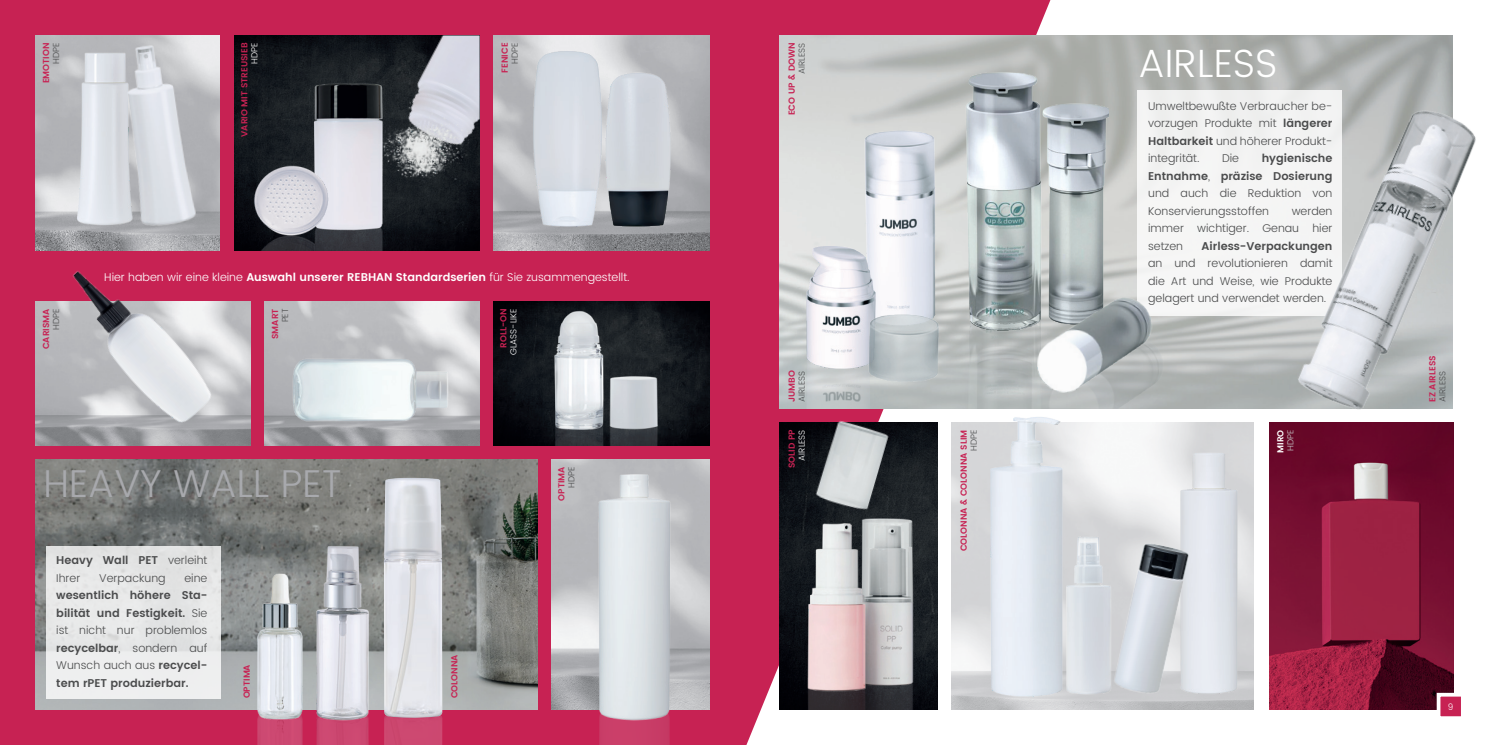
<style>
.page{position:relative;width:1489px;height:745px;background:#fff}
.page>*{position:absolute;margin:0;border:0;box-sizing:border-box;transform-origin:0 0}
.t1{font:300 39.25px "Poppins";color:#fff}
.t2{font:300 38.75px "Poppins";color:#a8a9ad}
.t3{font:300 11.25px/17.5px "Poppins";color:#4b4c4d;text-align:justify}
.t4{font:600 11.25px/17.5px "Poppins";color:#4b4c4d;text-align:justify}
.t5{font:300 11.25px "Poppins";color:#fff}
.t6{font:600 8.75px "Poppins";color:#c72253}
.t7{font:300 8.75px "Poppins";color:#4b4c4d}
.t8{font:300 8.75px "Poppins";color:#fff}
.t9{font:600 8.75px "Poppins";color:#fff}
.t10{font:300 8.75px "Poppins";color:#c7c8ca}
.s1{font-weight:600}
.s2{font-weight:300}
</style>
<div class="page">
<svg style="left:744px;top:0;width:306px;height:744px;fill:#c72253"></svg>
<img style="left:780px;top:35px;width:672px;height:373px">
<div style="left:0;top:0;width:744px;height:744px;background:#c72253"></div>
<img style="left:35px;top:459px;width:502px;height:250px">
<img style="left:35px;top:301px;width:215px;height:144px">
<img style="left:265px;top:301px;width:215px;height:144px">
<img style="left:494px;top:35px;width:215px;height:215px">
<img style="left:35px;top:35px;width:185px;height:215px">
<img style="left:494px;top:301px;width:215px;height:144px">
<img style="left:49px;top:249px;width:176px;height:184px">
<img style="left:531px;top:308px;width:155px;height:104px">
<img style="left:531px;top:412px;width:155px;height:33px">
<img style="left:551px;top:459px;width:158px;height:250px">
<img style="left:951px;top:422px;width:302px;height:287px">
<img style="left:1269px;top:436px;width:184px;height:272px">
<div style="left:46px;top:545px;width:175px;height:153px;background:#e8e9e9"></div>
<div style="left:1137px;top:90px;width:205px;height:225px;background:#f5f5f5"></div>
<img style="left:234px;top:35px;width:246px;height:215px">
<img style="left:1148px;top:438px;width:122px;height:263px">
<img style="left:959px;top:391px;width:132px;height:319px">
<img style="left:1104px;top:537px;width:104px;height:168px">
<img style="left:257px;top:718px;width:46px;height:26px">
<img style="left:255px;top:560px;width:54px;height:158px">
<img style="left:316px;top:720px;width:53px;height:24px">
<img style="left:309px;top:542px;width:66px;height:178px">
<img style="left:314px;top:233px;width:78px;height:17px">
<img style="left:305px;top:76px;width:87px;height:157px">
<img style="left:250px;top:162px;width:81px;height:78px">
<img style="left:250px;top:231px;width:64px;height:19px">
<img style="left:286px;top:332px;width:172px;height:114px">
<img style="left:384px;top:719px;width:58px;height:25px">
<img style="left:384px;top:477px;width:58px;height:242px">
<img style="left:373px;top:35px;width:106px;height:49px">
<img style="left:371px;top:84px;width:108px;height:112px">
<img style="left:516px;top:39px;width:102px;height:190px">
<img style="left:507px;top:701px;width:163px;height:43px">
<img style="left:590px;top:470px;width:109px;height:253px">
<img style="left:1057px;top:530px;width:60px;height:165px">
<img style="left:780px;top:422px;width:157px;height:286px">
<img style="left:802px;top:695px;width:112px;height:13px">
<img style="left:1261px;top:77px;width:215px;height:359px">
<img style="left:802px;top:514px;width:112px;height:181px">
<img style="left:809px;top:408px;width:85px;height:110px">
<img style="left:598px;top:66px;width:88px;height:165px">
<div style="left:1436px;top:692px;width:28px;height:27px;background:#c72253;border:4px solid #fff"></div>
<img style="left:1165px;top:321px;width:12px;height:87px">
<img style="left:798px;top:371px;width:71px;height:37px">
<img style="left:1052px;top:87px;width:56px;height:194px">
<img style="left:961px;top:361px;width:68px;height:47px">
<img style="left:961px;top:67px;width:91px;height:294px">
<img style="left:1029px;top:281px;width:136px;height:135px">
<img style="left:853px;top:129px;width:88px;height:177px">
<img style="left:798px;top:236px;width:85px;height:135px">
<img style="left:864px;top:306px;width:77px;height:77px">
<img style="left:65px;top:45px;width:45px;height:185px">
<img style="left:110px;top:38px;width:96px;height:196px">
<p class="t6" style="left:39px;top:83px;width:42px;rotate:-90deg">EMOTION</p>
<p class="t7" style="left:50px;top:64px;width:22px;rotate:-90deg">HDPE</p>
<p class="t6" style="left:238px;top:137px;width:96px;rotate:-90deg">VARIO MIT STREUSIEB</p>
<p class="t8" style="left:248px;top:64px;width:22px;rotate:-90deg">HDPE</p>
<p class="t6" style="left:498px;top:73px;width:32px;rotate:-90deg">FENICE</p>
<p class="t7" style="left:508px;top:64px;width:22px;rotate:-90deg">HDPE</p>
<p class="t6" style="left:39px;top:349px;width:42px;rotate:-90deg">CARISMA</p>
<p class="t7" style="left:50px;top:329px;width:22px;rotate:-90deg">HDPE</p>
<p class="t5" style="left:104px;top:268px;width:527px">Hier haben wir eine kleine <span class="s1">Auswahl unserer REBHAN Standardserien</span> für Sie zusammengestellt.</p>
<p class="t6" style="left:268px;top:339px;width:32px;rotate:-90deg">SMART</p>
<p class="t7" style="left:279px;top:322px;width:15px;rotate:-90deg">PET</p>
<p class="t6" style="left:497px;top:347px;width:41px;rotate:-90deg">ROLL-ON</p>
<p class="t8" style="left:507px;top:355px;width:48px;rotate:-90deg">GLASS-LIKE</p>
<h2 class="t2" style="left:44px;top:455px;width:300px">HEAVY WALL PET</h2>
<p class="t3" style="left:56px;top:551px;width:153px"><span class="s1">Heavy Wall PET</span> verleiht<br>Ihrer</p>
<p class="t3" style="left:99px;top:569px;width:68px">Verpackung</p>
<p class="t3" style="left:184px;top:569px;width:24px">eine</p>
<p class="t4" style="left:56px;top:586px;width:153px">wesentlich höhere Sta&shy;bilität und Festigkeit. <span class="s2">Sie ist nicht nur problemlos </span>recycelbar<span class="s2">, sondern auf Wunsch auch aus</span> recycel&shy;tem rPET produzierbar.</p>
<p class="t6" style="left:240px;top:698px;width:36px;rotate:-90deg">OPTIMA</p>
<p class="t6" style="left:448px;top:698px;width:45px;rotate:-90deg">COLONNA</p>
<p class="t6" style="left:555px;top:500px;width:36px;rotate:-90deg">OPTIMA</p>
<p class="t7" style="left:565px;top:487px;width:22px;rotate:-90deg">HDPE</p>
<p class="t6" style="left:785px;top:115px;width:74px;rotate:-90deg">ECO UP &amp; DOWN</p>
<p class="t7" style="left:795px;top:74px;width:33px;rotate:-90deg">AIRLESS</p>
<p class="t6" style="left:785px;top:402px;width:33px;rotate:-90deg">JUMBO</p>
<p class="t7" style="left:795px;top:402px;width:33px;rotate:-90deg">AIRLESS</p>
<p class="t6" style="left:785px;top:468px;width:40px;rotate:-90deg">SOLID PP</p>
<p class="t8" style="left:795px;top:460px;width:33px;rotate:-90deg">AIRLESS</p>
<p class="t6" style="left:957px;top:551px;width:123px;rotate:-90deg">COLONNA &amp; COLONNA SLIM</p>
<p class="t7" style="left:967px;top:450px;width:22px;rotate:-90deg">HDPE</p>
<h1 class="t1" style="left:1137px;top:35px;width:141px">AIRLESS</h1>
<p class="t3" style="left:1148px;top:97px;width:186px">Umweltbewußte Verbraucher be&shy;vorzugen Produkte mit <span class="s1">längerer Haltbarkeit</span> und höherer Produkt&shy;integrität.</p>
<p class="t3" style="left:1148px;top:150px;width:186px;text-indent:114px"><span class="s1">hygienische Entnahme</span>, <span class="s1">präzise Dosierung </span>und auch die Reduktion von Konservierungsstoffen</p>
<p class="t3" style="left:1221px;top:150px;width:18px">Die</p>
<p class="t3" style="left:1148px;top:202px;width:186px;text-indent:143px">werden immer wichtiger. Genau hier setzen</p>
<p class="t4" style="left:1201px;top:237px;width:132px">Airless-Verpackungen</p>
<p class="t3" style="left:1148px;top:255px;width:186px">an und revolutionieren damit die Art und Weise, wie Produkte gelagert und verwendet werden.</p>
<p class="t9" style="left:1273px;top:452px;width:25px;rotate:-90deg">MIRO</p>
<p class="t10" style="left:1283px;top:450px;width:22px;rotate:-90deg">HDPE</p>
<p class="t6" style="left:1425px;top:402px;width:48px;rotate:-90deg">EZ AIRLESS</p>
<p class="t7" style="left:1435px;top:402px;width:33px;rotate:-90deg">AIRLESS</p>
<p class="t8" style="left:1447px;top:699px;width:7px">9</p>
</div>
